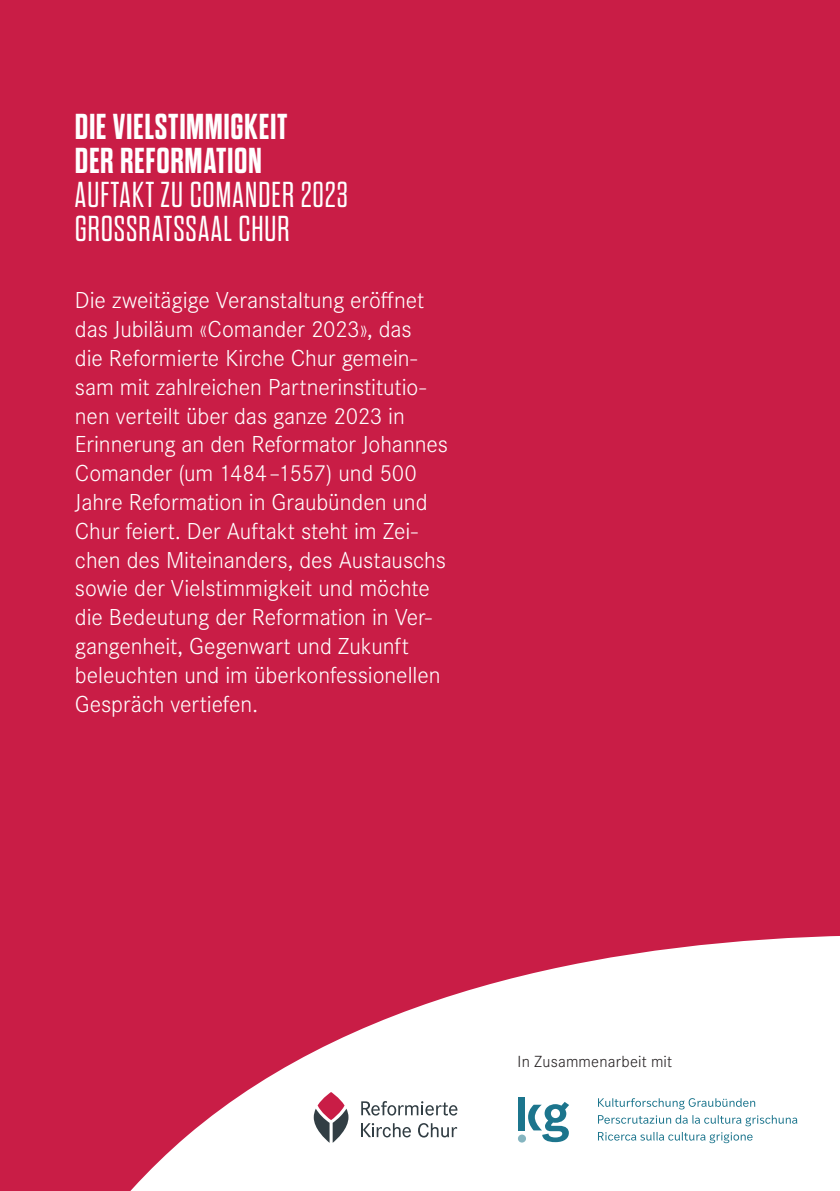
<style>
.page{position:relative;width:840px;height:1191px;background:#fff}
.page>*{position:absolute;margin:0;border:0;box-sizing:border-box;transform-origin:0 0}
.t1{font:300 36px/34px "Dharma Gothic E";letter-spacing:.025em;color:#fff}
.t2{font:700 36px/34px "Dharma Gothic E";letter-spacing:.02em;color:#fff}
.t3{font:300 24px/28.8px "Corporate S";letter-spacing:-.005em;color:#fff}
.t4{font:300 16.8px "Corporate S";letter-spacing:.015em;color:#231f20}
</style>
<div class="page">
<div style="left:0;top:0;width:839px;height:1191px;background:#c91d46"></div>
<svg style="left:130px;top:936px;width:709px;height:255px;fill:#fff"></svg>
<svg style="left:361px;top:1101px;width:96px;height:14px"></svg>
<svg style="left:361px;top:1123px;width:50px;height:14px"></svg>
<svg style="left:418px;top:1123px;width:39px;height:14px"></svg>
<svg style="left:313px;top:1108px;width:35px;height:34px"></svg>
<svg style="left:317px;top:1092px;width:27px;height:28px"></svg>
<div style="left:517px;top:1097px;width:284px;height:47px;background:#fff"></div>
<svg style="left:598px;top:1098px;width:156px;height:11px"></svg>
<svg style="left:598px;top:1115px;width:198px;height:11px"></svg>
<svg style="left:598px;top:1132px;width:154px;height:11px"></svg>
<div style="left:517px;top:1134px;width:8px;height:8px;background:#85b5c0;border-radius:50%"></div>
<div style="left:518px;top:1097px;width:7px;height:33px;background:#1c758d"></div>
<svg style="left:528px;top:1102px;width:40px;height:40px"></svg>
<h1 class="t2" style="left:75px;top:110px;width:214px">DIE VIELSTIMMIGKEIT<br>DER REFORMATION</h1>
<h1 class="t1" style="left:75px;top:178px;width:274px">AUFTAKT ZU COMANDER 2023<br>GROSSRATSSAAL CHUR</h1>
<p class="t3" style="left:75px;top:286px;width:374px">Die zweitägige Veranstaltung eröffnet das Jubiläum «Comander 2023», das<br>die Reformierte Kirche Chur gemein&shy;sam mit zahlreichen Partnerinstitutio&shy;nen verteilt über das ganze 2023 in Erinnerung an den Reformator Johannes Comander (um 1484–1557) und 500<br>Jahre Reformation in Graubünden und Chur feiert. Der Auftakt steht im Zei&shy;chen des Miteinanders, des Austauschs sowie der Vielstimmigkeit und möchte die Bedeutung der Reformation in Ver&shy;gangenheit, Gegenwart und Zukunft beleuchten und im überkonfessionellen Gespräch vertiefen.</p>
<p class="t4" style="left:517px;top:1052px;width:156px">In Zusammenarbeit mit</p>
</div>
